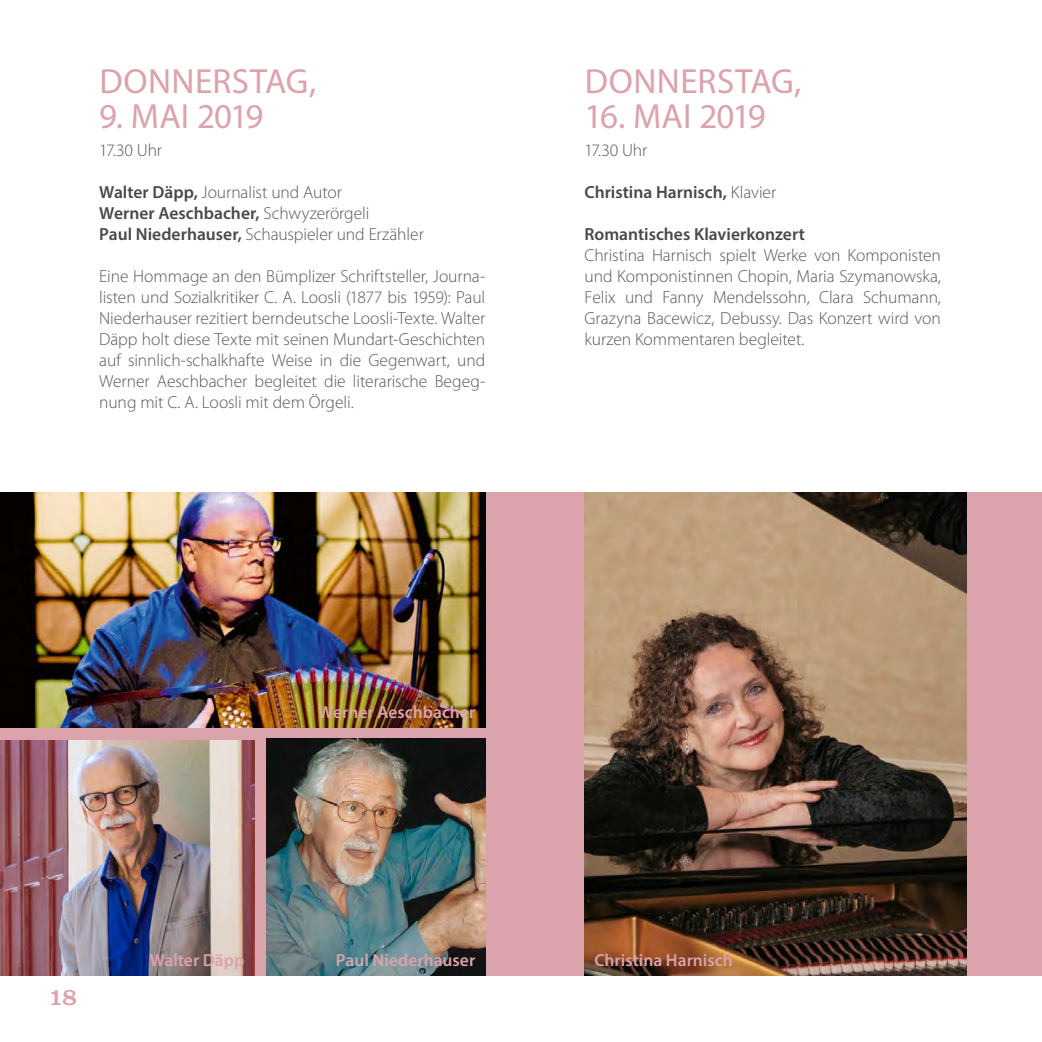
<style>
.page{position:relative;width:1042px;height:1042px;background:#fff}
.page>*{position:absolute;margin:0;border:0;box-sizing:border-box;transform-origin:0 0}
.t1{font:35px "Myriad Pro";letter-spacing:.005em;color:#dba3ab}
.t2{font:35px "Myriad Pro";letter-spacing:-.04em;color:#dba3ab}
.t3{font:24.5px "Clarendon";color:#dba3ab}
.t4{font:300 17.5px/21px "Myriad Pro";letter-spacing:-.005em;color:#555756;text-align:justify}
.t5{font:600 17.5px "Myriad Pro";color:#dba3ab}
.t6{font:600 17.5px "Myriad Pro";color:#474847}
.s1{font-weight:600;color:#474847}
.s2{font-weight:300;color:#555756}
</style>
<div class="page">
<div style="left:0;top:492px;width:1042px;height:483px;background:#dba3ab"></div>
<img style="left:0;top:740px;width:254px;height:235px">
<img style="left:267px;top:739px;width:218px;height:236px">
<img style="left:0;top:492px;width:485px;height:235px">
<img style="left:584px;top:492px;width:382px;height:483px">
<h1 class="t1" style="left:100px;top:60px;width:218px">DONNERSTAG,</h1>
<h1 class="t1" style="left:99px;top:95px;width:166px">9. MAI 2019</h1>
<p class="t4" style="left:99px;top:140px;width:64px">17.30 Uhr</p>
<p class="t4" style="left:99px;top:182px;width:326px;text-align:left"><span class="s1">Walter Däpp,</span> Journalist und Autor<br><span class="s1">Werner Aeschbacher,</span> Schwyzerörgeli<br><span class="s1">Paul Niederhauser,</span> Schauspieler und Erzähler</p>
<p class="t4" style="left:99px;top:266px;width:387px">Eine Hommage an den Bümplizer Schriftsteller, Journa&shy;listen und Sozialkritiker C. A. Loosli (1877 bis 1959): Paul Niederhauser rezitiert berndeutsche Loosli-Texte. Walter Däpp holt diese Texte mit seinen Mundart-Geschichten auf sinnlich-schalkhafte Weise in die Gegenwart, und Werner Aeschbacher begleitet die literarische Begeg&shy;nung mit C. A. Loosli mit dem Örgeli.</p>
<h1 class="t1" style="left:585px;top:60px;width:218px">DONNERSTAG,</h1>
<h1 class="t2" style="left:584px;top:95px;width:183px">16. MAI 2019</h1>
<p class="t4" style="left:584px;top:140px;width:64px">17.30 Uhr</p>
<p class="t6" style="left:584px;top:181px;width:193px">Christina Harnisch, <span class="s2">Klavier</span></p>
<p class="t6" style="left:584px;top:223px;width:222px">Romantisches Klavierkonzert</p>
<p class="t4" style="left:584px;top:245px;width:358px">Christina Harnisch spielt Werke von Komponisten und Komponistinnen Chopin, Maria Szymanowska, Felix und Fanny Mendelssohn, Clara Schumann, Grazyna Bacewicz, Debussy. Das Konzert wird von kurzen Kommentaren begleitet.</p>
<p class="t5" style="left:318px;top:701px;width:159px">Werner Aeschbacher</p>
<h2 class="t3" style="left:49px;top:983px;width:30px">18</h2>
<p class="t5" style="left:150px;top:948px;width:96px">Walter Däpp</p>
<p class="t5" style="left:336px;top:948px;width:141px">Paul Niederhauser</p>
<p class="t5" style="left:594px;top:948px;width:140px">Christina Harnisch</p>
</div>
